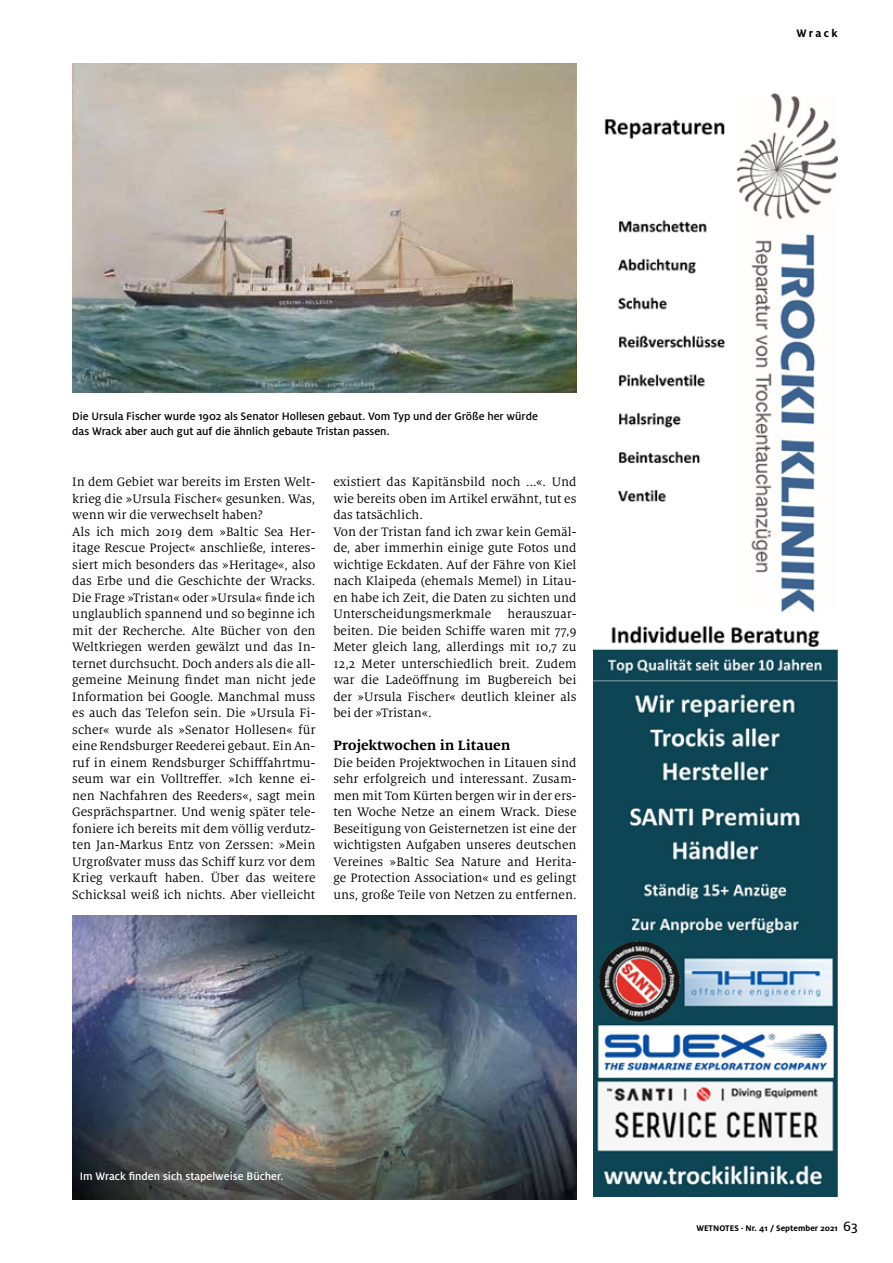
<style>
.page{position:relative;width:893px;height:1263px;background:#fff}
.page>*{position:absolute;margin:0;border:0;box-sizing:border-box;transform-origin:0 0}
.t1{font:700 15px "Milo Serif OT";color:#000}
.t2{font:13.5px/16.5px "Milo Serif OT";color:#000}
.t3{font:500 12px/15px "Milo OT";color:#000}
.t4{font:500 12px "Milo OT";color:#fff}
.t5{font:700 12px "Milo OT";letter-spacing:.19em;color:#000}
.t6{font:700 9px "Milo OT";color:#000}
.s1{font-family:"Milo OT Text";font-weight:400;font-size:15px}
</style>
<div class="page">
<img style="left:72px;top:64px;width:505px;height:329px">
<img style="left:72px;top:915px;width:505px;height:284px">
<img style="left:594px;top:93px;width:244px;height:1103px">
<p class="t5" style="left:797px;top:26px;width:43px">Wrack</p>
<p class="t3" style="left:72px;top:408px;width:467px">Die Ursula Fischer wurde 1902 als Senator Hollesen gebaut. Vom Typ und der Größe her würde das Wrack aber auch gut auf die ähnlich gebaute Tristan passen.</p>
<p class="t2" style="left:72px;top:474px;width:245px">In dem Gebiet war bereits im Ersten Welt&shy;krieg die »Ursula Fischer« gesunken. Was, wenn wir die verwechselt haben?<br>Als ich mich 2019 dem »Baltic Sea Her&shy;itage Rescue Project« anschließe, interes&shy;siert mich besonders das »Heritage«, also das Erbe und die Geschichte der Wracks.<br>Die Frage »Tristan« oder »Ursula« finde ich unglaublich spannend und so beginne ich mit der Recherche. Alte Bücher von den Weltkriegen werden gewälzt und das In&shy;ternet durchsucht. Doch anders als die all&shy;gemeine Meinung findet man nicht jede Information bei Google. Manchmal muss es auch das Telefon sein. Die »Ursula Fi&shy;scher« wurde als »Senator Hollesen« für eine Rendsburger Reederei gebaut. Ein An&shy;ruf in einem Rendsburger Schifffahrtmu&shy;seum war ein Volltreffer. »Ich kenne ei&shy;nen Nachfahren des Reeders«, sagt mein Gesprächspartner. Und wenig später tele&shy;foniere ich bereits mit dem völlig verdutz&shy;ten Jan-Markus Entz von Zerssen: »Mein Urgroßvater muss das Schiff kurz vor dem Krieg verkauft haben. Über das weitere Schicksal weiß ich nichts. Aber vielleicht</p>
<p class="t2" style="left:333px;top:474px;width:245px">existiert das Kapitänsbild noch ...«. Und wie bereits oben im Artikel erwähnt, tut es das tatsächlich.<br>Von der Tristan fand ich zwar kein Gemäl&shy;de, aber immerhin einige gute Fotos und wichtige Eckdaten. Auf der Fähre von Kiel nach Klaipeda (ehemals Memel) in Litau&shy;en habe ich Zeit, die Daten zu sichten und Unterscheidungsmerkmale herauszuar&shy;beiten. Die beiden Schiffe waren mit 77,9<br>Meter gleich lang, allerdings mit 10,7 zu 12,2 Meter unterschiedlich breit. Zudem war die Ladeöffnung im Bugbereich bei der »Ursula Fischer« deutlich kleiner als bei der »Tristan«.</p>
<p class="t1" style="left:333px;top:737px;width:178px">Projektwochen in Litauen</p>
<p class="t2" style="left:333px;top:754px;width:245px;text-align:justify">Die beiden Projektwochen in Litauen sind sehr erfolgreich und interessant. Zusam&shy;men mit Tom Kürten bergen wir in der ers&shy;ten Woche Netze an einem Wrack. Diese Beseitigung von Geisternetzen ist eine der wichtigsten Aufgaben unseres deutschen Vereines »Baltic Sea Nature and Herita&shy;ge Protection Association« und es gelingt uns, große Teile von Netzen zu entfernen.</p>
<p class="t4" style="left:80px;top:1169px;width:205px">Im Wrack finden sich stapelweise Bücher.</p>
<p class="t6" style="left:696px;top:1223px;width:163px">WETNOTES · Nr. 41 / September 2021 <span class="s1">63</span></p>
</div>
